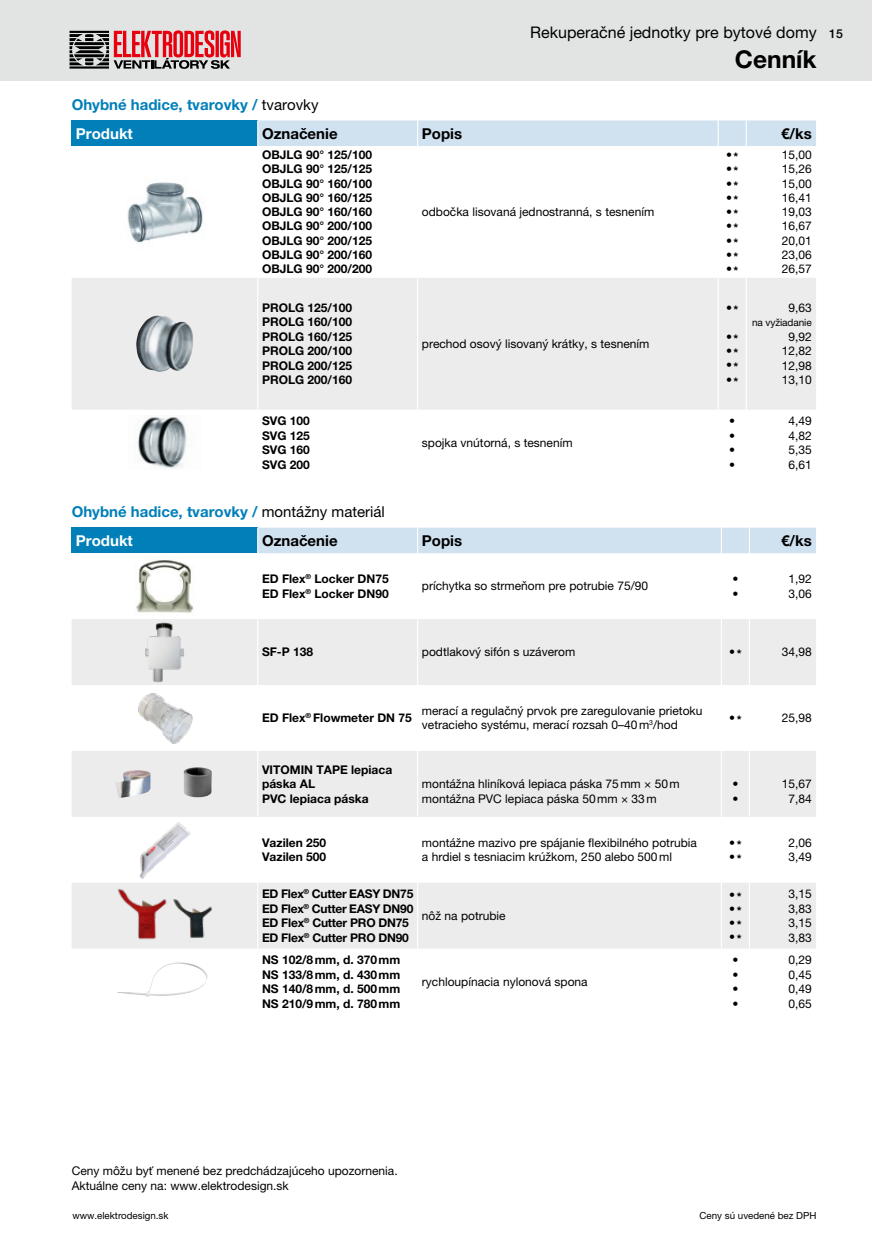
<style>
.page{position:relative;width:872px;height:1246px;background:#fff}
.page>*{position:absolute;margin:0;border:0;box-sizing:border-box;transform-origin:0 0}
.t1{font:700 24.45px "Helvetica Neue LT Pro";color:#000}
.t2{font:16.05px "Helvetica Neue LT Pro";color:#000}
.t3{font:700 15px "Helvetica Neue LT Pro";color:#007fb9}
.t4{font:700 15px "Helvetica Neue LT Pro";color:#000}
.t5{font:700 15px "Helvetica Neue LT Pro";color:#fff}
.t6{font:500 12.3px "Helvetica Neue LT Pro";color:#000}
.t7{font:12px/14.4px "Helvetica Neue LT Pro";color:#000}
.t8{font:700 12px/14.4px "Helvetica Neue LT Pro";color:#000;text-align:justify}
.t9{font:700 12px/14.4px "Helvetica Neue LT Pro";letter-spacing:-.02em;color:#000}
.t10{font:10.05px "Helvetica Neue LT Pro";letter-spacing:-.01em;color:#000}
.t11{font:9.75px "Helvetica Neue LT Pro";color:#000}
.s1{font-weight:400;color:#000}
.s2{font-weight:700}
</style>
<div class="page">
<div style="left:0;top:0;width:872px;height:80px;background:#e2e3e3"></div>
<div style="left:72px;top:120px;width:186px;height:26px;background:#007fb9"></div>
<div style="left:72px;top:278px;width:744px;height:132px;background:#ececec"></div>
<div style="left:257px;top:120px;width:559px;height:26px;background:#d0e1f0"></div>
<hr style="left:717px;top:120px;width:2px;height:26px;background:#fff">
<hr style="left:745px;top:120px;width:2px;height:26px;background:#fff">
<hr style="left:257px;top:278px;width:1px;height:132px;background:#fff">
<hr style="left:417px;top:278px;width:1px;height:132px;background:#fff">
<hr style="left:717px;top:278px;width:2px;height:132px;background:#fff">
<hr style="left:745px;top:278px;width:2px;height:132px;background:#fff">
<img style="left:127px;top:182px;width:76px;height:62px">
<img style="left:136px;top:316px;width:57px;height:56px">
<img style="left:137px;top:417px;width:50px;height:52px">
<div style="left:72px;top:528px;width:186px;height:25px;background:#007fb9"></div>
<svg style="left:72px;top:619px;width:744px;height:330px;fill:#ececec"></svg>
<div style="left:257px;top:528px;width:559px;height:25px;background:#d0e1f0"></div>
<hr style="left:257px;top:619px;width:1px;height:66px;background:#fff">
<hr style="left:417px;top:619px;width:1px;height:66px;background:#fff">
<hr style="left:721px;top:619px;width:1px;height:66px;background:#fff">
<hr style="left:749px;top:619px;width:1px;height:66px;background:#fff">
<hr style="left:257px;top:685px;width:1px;height:66px;background:#fff">
<hr style="left:417px;top:685px;width:1px;height:66px;background:#fff">
<hr style="left:721px;top:685px;width:1px;height:66px;background:#fff">
<hr style="left:749px;top:685px;width:1px;height:66px;background:#fff">
<hr style="left:257px;top:751px;width:1px;height:66px;background:#fff">
<hr style="left:417px;top:751px;width:1px;height:66px;background:#fff">
<hr style="left:721px;top:751px;width:1px;height:66px;background:#fff">
<hr style="left:749px;top:751px;width:1px;height:66px;background:#fff">
<hr style="left:257px;top:817px;width:1px;height:66px;background:#fff">
<hr style="left:417px;top:817px;width:1px;height:66px;background:#fff">
<hr style="left:721px;top:817px;width:1px;height:66px;background:#fff">
<hr style="left:749px;top:817px;width:1px;height:66px;background:#fff">
<hr style="left:257px;top:883px;width:1px;height:66px;background:#fff">
<hr style="left:417px;top:883px;width:1px;height:66px;background:#fff">
<hr style="left:721px;top:883px;width:1px;height:66px;background:#fff">
<hr style="left:749px;top:883px;width:1px;height:66px;background:#fff">
<img style="left:136px;top:560px;width:58px;height:54px">
<img style="left:144px;top:622px;width:42px;height:60px">
<img style="left:136px;top:690px;width:57px;height:55px">
<img style="left:115px;top:770px;width:36px;height:28px">
<img style="left:183px;top:767px;width:29px;height:30px">
<img style="left:135px;top:820px;width:59px;height:59px">
<img style="left:115px;top:886px;width:60px;height:59px">
<img style="left:171px;top:897px;width:43px;height:43px">
<img style="left:117px;top:962px;width:91px;height:34px">
<svg style="left:70px;top:30px;width:171px;height:39px"></svg>
<p class="t3" style="left:72px;top:95px;width:248px">Ohybné hadice, tvarovky / <span class="s1">tvarovky</span></p>
<h2 class="t2" style="left:530px;top:23px;width:288px">Rekuperačné jednotky pre bytové domy</h2>
<h1 class="t1" style="left:735px;top:44px;width:83px">Cenník</h1>
<p class="t5" style="left:76px;top:124px;width:58px">Produkt</p>
<p class="t4" style="left:262px;top:124px;width:77px">Označenie</p>
<p class="t4" style="left:422px;top:124px;width:42px">Popis</p>
<p class="t4" style="left:781px;top:124px;width:32px">€/ks</p>
<p class="t8" style="left:262px;top:148px;width:111px">OBJLG 90° 125/100<br>OBJLG 90° 125/125<br>OBJLG 90° 160/100<br>OBJLG 90° 160/125<br>OBJLG 90° 160/160<br>OBJLG 90° 200/100<br>OBJLG 90° 200/125<br>OBJLG 90° 200/160<br>OBJLG 90° 200/200</p>
<p class="t7" style="left:781px;top:148px;width:32px;text-align:justify">15,00<br>15,26<br>15,00<br>16,41<br>19,03<br>16,67<br>20,01<br>23,06<br>26,57</p>
<p class="t7" style="left:726px;top:147px;width:14px">•<span class="s2">*</span></p>
<p class="t7" style="left:726px;top:162px;width:14px">•<span class="s2">*</span></p>
<p class="t7" style="left:726px;top:176px;width:14px">•<span class="s2">*</span></p>
<p class="t7" style="left:726px;top:190px;width:14px">•<span class="s2">*</span></p>
<p class="t7" style="left:726px;top:205px;width:14px">•<span class="s2">*</span></p>
<p class="t7" style="left:726px;top:219px;width:14px">•<span class="s2">*</span></p>
<p class="t7" style="left:726px;top:233px;width:14px">•<span class="s2">*</span></p>
<p class="t7" style="left:726px;top:247px;width:14px">•<span class="s2">*</span></p>
<p class="t7" style="left:726px;top:262px;width:14px">•<span class="s2">*</span></p>
<p class="t7" style="left:422px;top:204px;width:234px">odbočka lisovaná jednostranná, s tesnením</p>
<p class="t8" style="left:262px;top:300px;width:92px">PROLG 125/100<br>PROLG 160/100<br>PROLG 160/125<br>PROLG 200/100<br>PROLG 200/125<br>PROLG 200/160</p>
<p class="t8" style="left:262px;top:414px;width:49px">SVG 100<br>SVG 125<br>SVG 160<br>SVG 200</p>
<p class="t7" style="left:422px;top:336px;width:229px">prechod osový lisovaný krátky, s tesnením</p>
<p class="t7" style="left:422px;top:435px;width:152px">spojka vnútorná, s tesnením</p>
<p class="t7" style="left:726px;top:301px;width:14px">•<span class="s2">*</span></p>
<p class="t7" style="left:726px;top:329px;width:14px">•<span class="s2">*</span></p>
<p class="t7" style="left:726px;top:343px;width:14px">•<span class="s2">*</span></p>
<p class="t7" style="left:726px;top:358px;width:14px">•<span class="s2">*</span></p>
<p class="t7" style="left:726px;top:372px;width:14px">•<span class="s2">*</span></p>
<p class="t7" style="left:788px;top:300px;width:25px">9,63</p>
<p class="t10" style="left:752px;top:317px;width:61px">na vyžiadanie</p>
<p class="t7" style="left:781px;top:329px;width:32px;text-align:center">9,92<br>12,82<br>12,98<br>13,10</p>
<p class="t7" style="left:729px;top:414px;width:7px;text-align:justify">• • • •</p>
<p class="t7" style="left:788px;top:414px;width:25px;text-align:justify">4,49<br>4,82<br>5,35<br>6,61</p>
<p class="t6" style="left:829px;top:27px;width:15px">15</p>
<p class="t3" style="left:72px;top:502px;width:315px">Ohybné hadice, tvarovky / <span class="s1">montážny materiál</span></p>
<p class="t5" style="left:76px;top:531px;width:58px">Produkt</p>
<p class="t4" style="left:262px;top:531px;width:77px">Označenie</p>
<p class="t4" style="left:422px;top:531px;width:42px">Popis</p>
<p class="t4" style="left:781px;top:531px;width:32px">€/ks</p>
<p class="t8" style="left:262px;top:571px;width:128px">ED Flex<sup>®</sup> Locker DN75<br>ED Flex<sup>®</sup> Locker DN90</p>
<p class="t7" style="left:422px;top:579px;width:228px">príchytka so strmeňom pre potrubie 75/90</p>
<p class="t7" style="left:732px;top:572px;width:7px">• •</p>
<p class="t7" style="left:788px;top:572px;width:25px">1,92<br>3,06</p>
<p class="t8" style="left:262px;top:645px;width:53px">SF-P 138</p>
<p class="t7" style="left:422px;top:645px;width:155px">podtlakový sifón s uzáverom</p>
<p class="t7" style="left:729px;top:645px;width:14px">•<span class="s2">*</span></p>
<p class="t7" style="left:781px;top:645px;width:32px">34,98</p>
<p class="t8" style="left:262px;top:710px;width:151px">ED Flex<sup>®</sup> Flowmeter DN 75</p>
<p class="t7" style="left:422px;top:703px;width:282px">merací a regulačný prvok pre zaregulovanie prietoku vetracieho systému, merací rozsah 0–40m<sup>3</sup>/hod</p>
<p class="t7" style="left:729px;top:711px;width:14px">•<span class="s2">*</span></p>
<p class="t7" style="left:781px;top:711px;width:32px">25,98</p>
<p class="t8" style="left:262px;top:762px;width:132px;text-align:left">VITOMIN TAPE lepiaca páska AL<br>PVC lepiaca páska</p>
<p class="t7" style="left:422px;top:776px;width:259px">montážna hliníková lepiaca páska 75mm × 50m montážna PVC lepiaca páska 50mm × 33m</p>
<p class="t7" style="left:732px;top:776px;width:7px">• •</p>
<p class="t7" style="left:781px;top:776px;width:32px;text-align:center">15,67<br>7,84</p>
<p class="t8" style="left:262px;top:835px;width:66px">Vazilen 250<br>Vazilen 500</p>
<p class="t7" style="left:422px;top:835px;width:276px">montážne mazivo pre spájanie flexibilného potrubia a hrdiel s tesniacim krúžkom, 250 alebo 500ml</p>
<p class="t7" style="left:729px;top:835px;width:14px">•<span class="s2">*</span></p>
<p class="t7" style="left:729px;top:849px;width:14px">•<span class="s2">*</span></p>
<p class="t9" style="left:262px;top:887px;width:153px">ED Flex<sup>®</sup> Cutter EASY DN75<br>ED Flex<sup>®</sup> Cutter EASY DN90<br>ED Flex<sup>®</sup> Cutter PRO DN75<br>ED Flex<sup>®</sup> Cutter PRO DN90</p>
<p class="t7" style="left:422px;top:908px;width:85px">nôž na potrubie</p>
<p class="t7" style="left:729px;top:887px;width:14px">•<span class="s2">*</span></p>
<p class="t7" style="left:729px;top:901px;width:14px">•<span class="s2">*</span></p>
<p class="t7" style="left:729px;top:915px;width:14px">•<span class="s2">*</span></p>
<p class="t7" style="left:729px;top:930px;width:14px">•<span class="s2">*</span></p>
<p class="t7" style="left:788px;top:835px;width:25px">2,06<br>3,49</p>
<p class="t7" style="left:788px;top:887px;width:25px;text-align:justify">3,15<br>3,83<br>3,15<br>3,83</p>
<p class="t8" style="left:262px;top:952px;width:140px">NS 102/8mm, d. 370mm NS 133/8mm, d. 430mm NS 140/8mm, d. 500mm NS 210/9mm, d. 780mm</p>
<p class="t7" style="left:422px;top:974px;width:167px">rychloupínacia nylonová spona</p>
<p class="t7" style="left:732px;top:953px;width:7px;text-align:justify">• • • •</p>
<p class="t7" style="left:788px;top:953px;width:25px;text-align:justify">0,29<br>0,45<br>0,49<br>0,65</p>
<p class="t7" style="left:72px;top:1164px;width:327px">Ceny môžu byť menené bez predchádzajúceho upozornenia.<br>Aktuálne ceny na: www.elektrodesign.sk</p>
<p class="t11" style="left:72px;top:1209px;width:98px">www.elektrodesign.sk</p>
<p class="t11" style="left:699px;top:1209px;width:118px">Ceny sú uvedené bez DPH</p>
</div>
